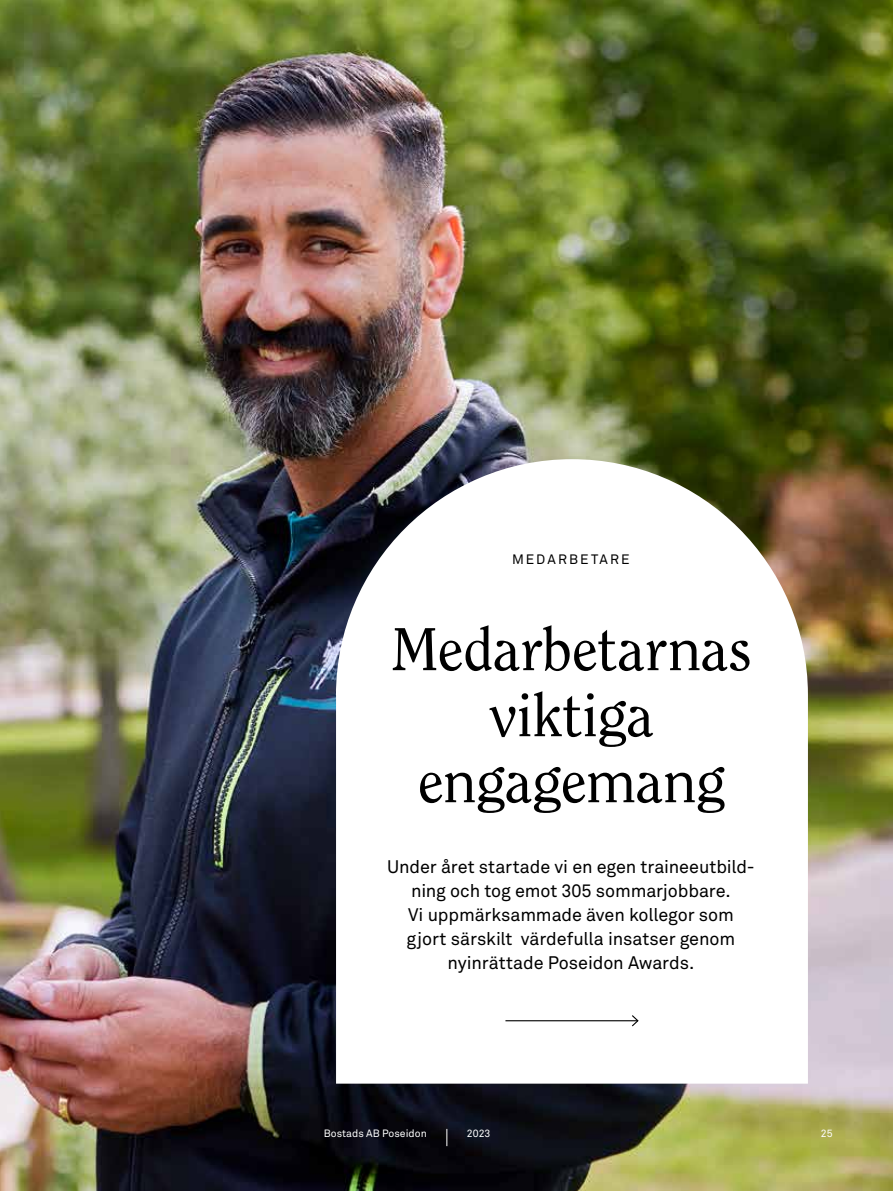
<style>
.page{position:relative;width:893px;height:1191px;background:#fff}
.page>*{position:absolute;margin:0;border:0;box-sizing:border-box;transform-origin:0 0}
.t1{font:60px/66px "Clearface Std";letter-spacing:-.01em;color:#000;text-align:center}
.t2{font:18px/24px "Akkurat Pro";letter-spacing:-.005em;color:#000;text-align:center}
.t3{font:13.5px "Akkurat Pro";letter-spacing:.15em;color:#000}
.t4{font:10.5px "Akkurat Pro";color:#fff}
</style>
<div class="page">
<img style="left:0;top:0;width:893px;height:1191px">
<svg style="left:336px;top:459px;width:472px;height:624px"></svg>
<svg style="left:446px;top:1128px;width:1px;height:18px"></svg>
<hr style="left:505px;top:1020px;width:133px;height:1px;background:#000">
<svg style="left:631px;top:1014px;width:8px;height:13px"></svg>
<p class="t3" style="left:512px;top:552px;width:119px">MEDARBETARE</p>
<h1 class="t1" style="left:392px;top:616px;width:362px">Medarbetarnas viktiga engagemang</h1>
<p class="t2" style="left:387px;top:855px;width:369px">Under året startade vi en egen traineeutbild&shy;ning och tog emot 305 sommarjobbare.<br>Vi uppmärksammade även kollegor som gjort särskilt värdefulla insatser genom nyinrättade Poseidon Awards.</p>
<p class="t4" style="left:324px;top:1127px;width:104px">Bostads AB Poseidon</p>
<p class="t4" style="left:467px;top:1127px;width:25px">2023</p>
<p class="t4" style="left:821px;top:1127px;width:13px">25</p>
</div>
